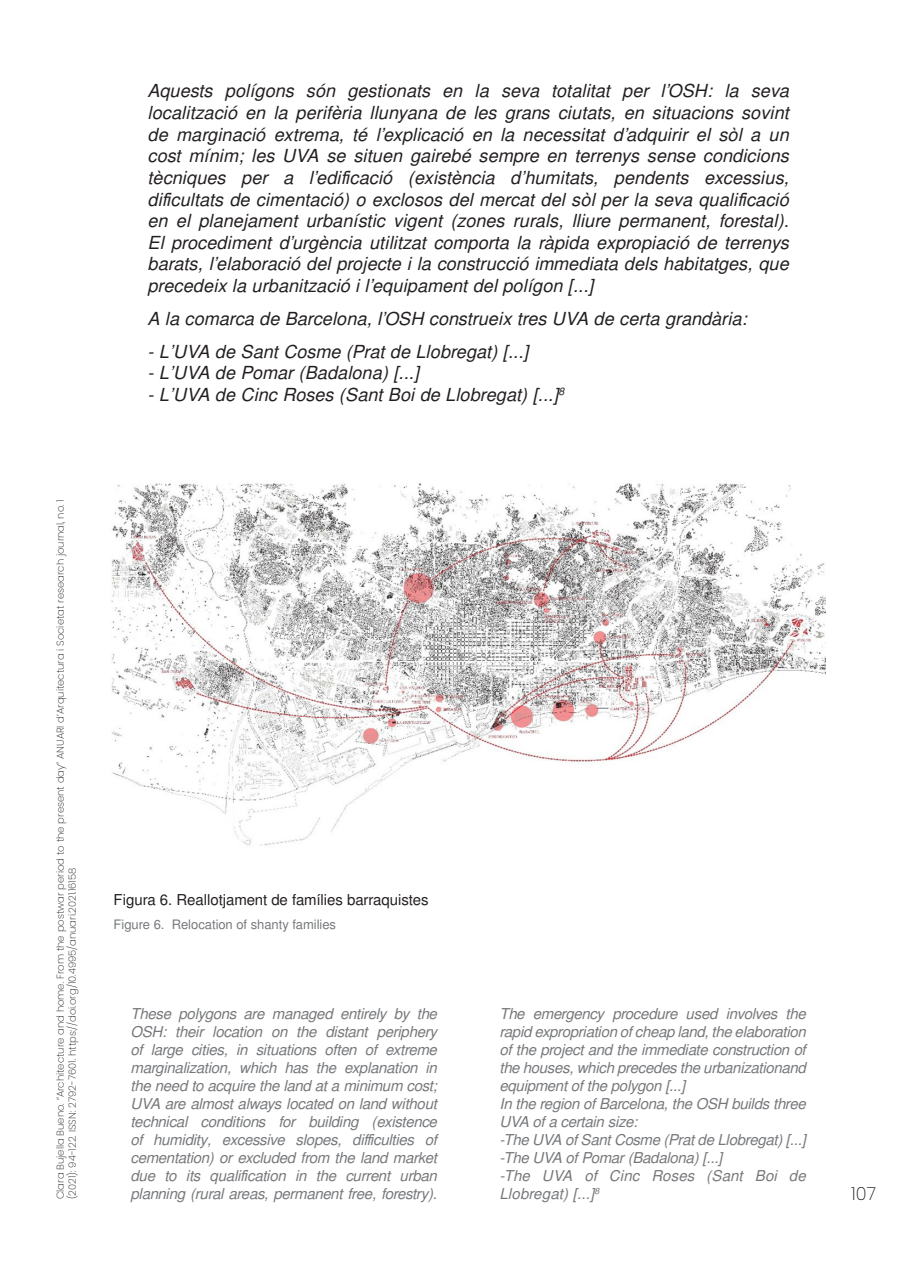
<style>
.page{position:relative;width:908px;height:1276px;background:#fff}
.page>*{position:absolute;margin:0;border:0;box-sizing:border-box;transform-origin:0 0}
.val_Títol_2{font:italic 18px/21.6px "Free Sans";letter-spacing:.01em;color:#231f20;text-align:justify}
.t1{font:200 18px "Poppins";color:#231f20}
.eng_text{font:italic 15px/18px "Free Sans";letter-spacing:-.015em;color:#76787b;text-align:justify}
.eng_text-2{font:italic 15px/18px "Free Sans";letter-spacing:.015em;color:#76787b}
.val_cos_de_text{font:15px "Free Sans";color:#231f20}
.val_cos_de_text-2{font:13px "Free Sans";color:#76787b}
.t2{font:200 10px/12px "Poppins";color:#231f20}
</style>
<div class="page">
<img style="left:111px;top:483px;width:714px;height:363px">
<p class="val_Títol_2" style="left:147px;top:81px;width:642px">Aquests polígons són gestionats en la seva totalitat per l’OSH: la seva localització en la perifèria llunyana de les grans ciutats, en situacions sovint de marginació extrema, té l’explicació en la necessitat d’adquirir el sòl a un cost mínim; les UVA se situen gairebé sempre en terrenys sense condicions tècniques per a l’edificació (existència d’humitats, pendents excessius, dificultats de cimentació) o exclosos del mercat del sòl per la seva qualificació en el planejament urbanístic vigent (zones rurals, lliure permanent, forestal).<br>El procediment d’urgència utilitzat comporta la ràpida expropiació de terrenys barats, l’elaboració del projecte i la construcció immediata dels habitatges, que precedeix la urbanització i l’equipament del polígon [...]</p>
<p class="val_Títol_2" style="left:147px;top:308px;width:600px">A la comarca de Barcelona, l’OSH construeix tres UVA de certa grandària:</p>
<p class="val_Títol_2" style="left:147px;top:341px;width:382px">- L’UVA de Sant Cosme (Prat de Llobregat) [...]</p>
<p class="val_Títol_2" style="left:147px;top:363px;width:273px">- L’UVA de Pomar (Badalona) [...]</p>
<p class="val_Títol_2" style="left:147px;top:384px;width:418px">- L’UVA de Cinc Roses (Sant Boi de Llobregat) [...]<sup>8</sup></p>
<p class="t2" style="left:54px;top:1199px;width:702px;rotate:-90deg">Clara Bujella Bueno. “Architecture and home. From the postwar period to the present day” ANUARI d’Arquitectura i Societat research journal, no. 1 (2021): 94-122. ISSN: 2792-7601. https://doi.org/10.4995/anuari.2021.16158</p>
<p class="val_cos_de_text" style="left:113px;top:889px;width:316px">Figura 6. Reallotjament de famílies barraquistes</p>
<p class="val_cos_de_text-2" style="left:113px;top:915px;width:224px">Figure 6. Relocation of shanty families</p>
<p class="eng_text" style="left:130px;top:1005px;width:308px">These polygons are managed entirely by the OSH: their location on the distant periphery of large cities, in situations often of extreme marginalization, which has the explanation in the need to acquire the land at a minimum cost; UVA are almost always located on land without technical conditions for building (existence of humidity, excessive slopes, difficulties of cementation) or excluded from the land market due to its qualification in the current urban planning (rural areas, permanent free, forestry).</p>
<p class="eng_text" style="left:499px;top:1005px;width:308px">The emergency procedure used involves the rapid expropriation of cheap land, the elaboration of the project and the immediate construction of the houses, which precedes the urbanizationand equipment of the polygon [...]</p>
<p class="eng_text" style="left:499px;top:1095px;width:308px">In the region of Barcelona, the OSH builds three<br>UVA of a certain size:</p>
<p class="eng_text" style="left:499px;top:1131px;width:308px">-The UVA of Sant Cosme (Prat de Llobregat) [...]</p>
<p class="eng_text" style="left:499px;top:1149px;width:224px">-The UVA of Pomar (Badalona) [...]</p>
<p class="eng_text-2" style="left:499px;top:1167px;width:308px">-The UVA of Cinc Roses (Sant Boi de<br>Llobregat) [...]<sup>8</sup></p>
<p class="t1" style="left:850px;top:1183px;width:26px">107</p>
</div>
